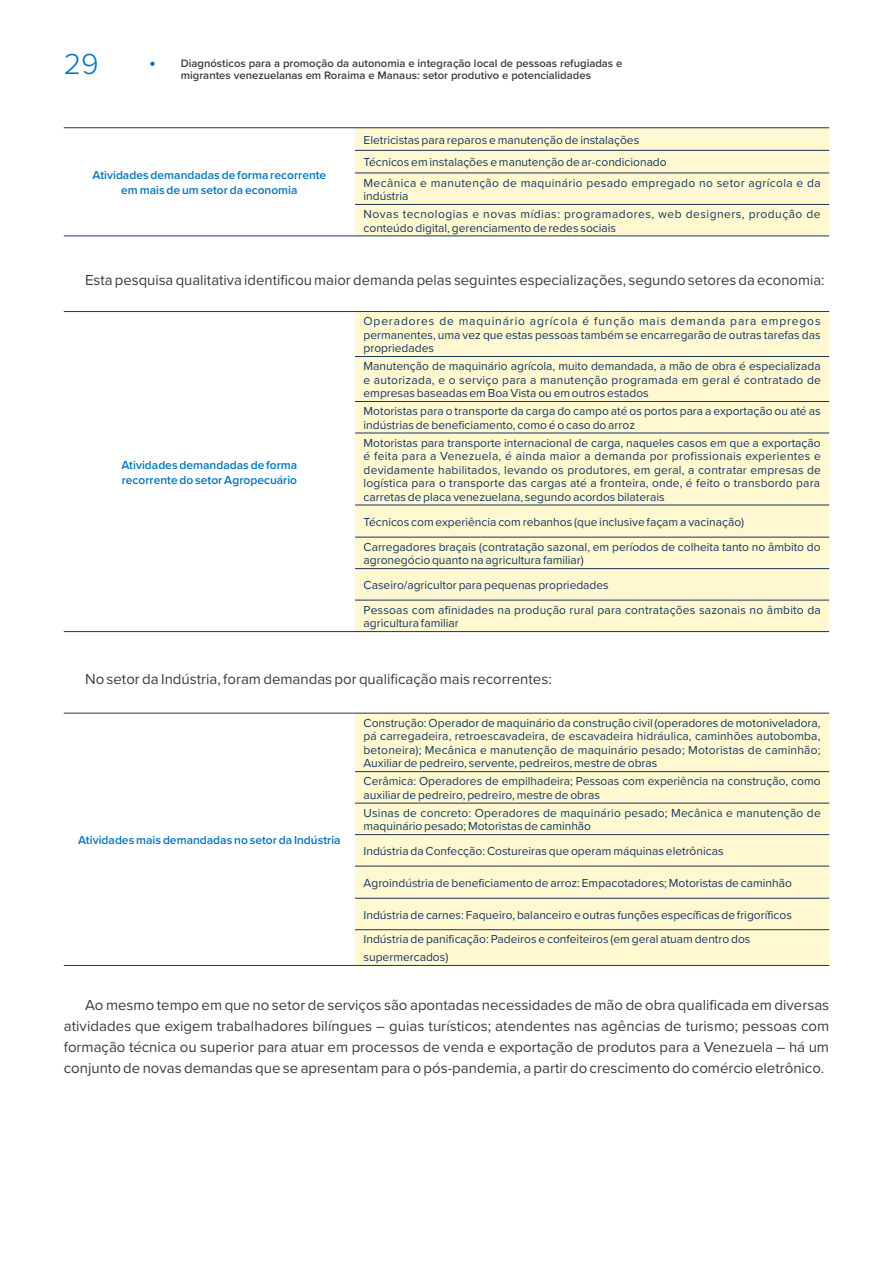
<style>
.page{position:relative;width:893px;height:1263px;background:#fff}
.page>*{position:absolute;margin:0;border:0;box-sizing:border-box;transform-origin:0 0}
.t1{font:300 30px "Proxima Nova";color:#0075bd}
.t2{font:15px/21px "Proxima Nova";color:#3c3c3b;text-align:justify}
.t3{font:12px/13.5px "Proxima Nova";color:#15375e}
.t4{font:600 12px/15px "Proxima Nova";color:#0075bd;text-align:center}
.t5{font:12px/13.5px "Proxima Nova";letter-spacing:.04em;color:#15375e}
.t6{font:12px/13.5px "Proxima Nova";letter-spacing:.03em;color:#15375e}
.t7{font:600 11.25px/12px "Proxima Nova";color:#403d40}
</style>
<div class="page">
<svg style="left:150px;top:62px;width:5px;height:4px"></svg>
<div style="left:355px;top:128px;width:474px;height:108px;background:#fff8d1"></div>
<hr style="left:64px;top:127px;width:291px;height:1px;background:#1f335b">
<hr style="left:64px;top:236px;width:291px;height:1px;background:#1f335b">
<hr style="left:355px;top:236px;width:474px;height:1px;background:#1f335b">
<hr style="left:355px;top:127px;width:474px;height:1px;background:#1f335b">
<hr style="left:355px;top:150px;width:474px;height:1px;background:#1f335b">
<hr style="left:355px;top:173px;width:474px;height:1px;background:#1f335b">
<hr style="left:355px;top:204px;width:474px;height:1px;background:#1f335b">
<div style="left:355px;top:312px;width:474px;height:319px;background:#fff8d1"></div>
<hr style="left:64px;top:311px;width:291px;height:1px;background:#1f335b">
<hr style="left:64px;top:631px;width:291px;height:1px;background:#1f335b">
<hr style="left:355px;top:631px;width:474px;height:1px;background:#1f335b">
<hr style="left:355px;top:311px;width:474px;height:1px;background:#1f335b">
<hr style="left:355px;top:356px;width:474px;height:1px;background:#1f335b">
<hr style="left:355px;top:401px;width:474px;height:1px;background:#1f335b">
<hr style="left:355px;top:433px;width:474px;height:1px;background:#1f335b">
<hr style="left:355px;top:505px;width:474px;height:1px;background:#1f335b">
<hr style="left:355px;top:537px;width:474px;height:1px;background:#1f335b">
<hr style="left:355px;top:568px;width:474px;height:1px;background:#1f335b">
<hr style="left:355px;top:600px;width:474px;height:1px;background:#1f335b">
<div style="left:355px;top:714px;width:474px;height:251px;background:#fff8d1"></div>
<hr style="left:64px;top:965px;width:291px;height:1px;background:#1f335b">
<hr style="left:64px;top:713px;width:291px;height:1px;background:#1f335b">
<hr style="left:355px;top:713px;width:474px;height:1px;background:#1f335b">
<hr style="left:355px;top:771px;width:474px;height:1px;background:#1f335b">
<hr style="left:355px;top:803px;width:474px;height:1px;background:#1f335b">
<hr style="left:355px;top:834px;width:474px;height:1px;background:#1f335b">
<hr style="left:355px;top:866px;width:474px;height:1px;background:#1f335b">
<hr style="left:355px;top:898px;width:474px;height:1px;background:#1f335b">
<hr style="left:355px;top:929px;width:474px;height:1px;background:#1f335b">
<hr style="left:355px;top:965px;width:474px;height:1px;background:#1f335b">
<h1 class="t1" style="left:64px;top:41px;width:36px">29</h1>
<p class="t7" style="left:181px;top:56px;width:443px">Diagnósticos para a promoção da autonomia e integração local de pessoas refugiadas e migrantes venezuelanas em Roraima e Manaus: setor produtivo e potencialidades</p>
<p class="t4" style="left:92px;top:167px;width:235px">Atividades demandadas de forma recorrente em mais de um setor da economia</p>
<p class="t3" style="left:364px;top:128px;width:305px;line-height:22.6px">Eletricistas para reparos e manutenção de instalações<br>Técnicos em instalações e manutenção de ar-condicionado</p>
<p class="t6" style="left:364px;top:175px;width:459px">Mecânica e manutenção de maquinário pesado empregado no setor agrícola e da indústria</p>
<p class="t5" style="left:364px;top:207px;width:459px">Novas tecnologias e novas mídias: programadores, web designers, produção de conteúdo digital, gerenciamento de redes sociais</p>
<p class="t2" style="left:85px;top:269px;width:741px">Esta pesquisa qualitativa identificou maior demanda pelas seguintes especializações, segundo setores da economia:</p>
<p class="t4" style="left:121px;top:457px;width:177px;text-align:left">Atividades demandadas de forma recorrente do setor Agropecuário</p>
<p class="t3" style="left:364px;top:314px;width:459px;text-align:justify">Operadores de maquinário agrícola é função mais demanda para empregos permanentes, uma vez que estas pessoas também se encarregarão de outras tarefas das propriedades</p>
<p class="t3" style="left:364px;top:359px;width:459px;text-align:justify">Manutenção de maquinário agrícola, muito demandada, a mão de obra é especializada e autorizada, e o serviço para a manutenção programada em geral é contratado de empresas baseadas em Boa Vista ou em outros estados</p>
<p class="t3" style="left:364px;top:404px;width:459px">Motoristas para o transporte da carga do campo até os portos para a exportação ou até as indústrias de beneficiamento, como é o caso do arroz</p>
<p class="t3" style="left:364px;top:435px;width:459px;text-align:justify">Motoristas para transporte internacional de carga, naqueles casos em que a exportação é feita para a Venezuela, é ainda maior a demanda por profissionais experientes e devidamente habilitados, levando os produtores, em geral, a contratar empresas de logística para o transporte das cargas até a fronteira, onde, é feito o transbordo para carretas de placa venezuelana, segundo acordos bilaterais</p>
<p class="t3" style="left:364px;top:509px;width:459px;line-height:25px">Técnicos com experiência com rebanhos (que inclusive façam a vacinação)<br>Carregadores braçais (contratação sazonal, em períodos de colheita tanto no âmbito do</p>
<p class="t3" style="left:364px;top:547px;width:459px;line-height:24.8px">agronegócio quanto na agricultura familiar)<br>Caseiro/agricultor para pequenas propriedades<br>Pessoas com afinidades na produção rural para contratações sazonais no âmbito da</p>
<p class="t3" style="left:364px;top:616px;width:97px">agricultura familiar</p>
<p class="t2" style="left:85px;top:668px;width:468px">No setor da Indústria, foram demandas por qualificação mais recorrentes:</p>
<p class="t4" style="left:78px;top:832px;width:264px">Atividades mais demandadas no setor da Indústria</p>
<p class="t3" style="left:364px;top:716px;width:459px;text-align:justify">Construção: Operador de maquinário da construção civil (operadores de motoniveladora, pá carregadeira, retroescavadeira, de escavadeira hidráulica, caminhões autobomba, betoneira); Mecânica e manutenção de maquinário pesado; Motoristas de caminhão; Auxiliar de pedreiro, servente, pedreiros, mestre de obras</p>
<p class="t3" style="left:364px;top:774px;width:459px">Cerâmica: Operadores de empilhadeira; Pessoas com experiência na construção, como auxiliar de pedreiro, pedreiro, mestre de obras</p>
<p class="t3" style="left:364px;top:805px;width:459px">Usinas de concreto: Operadores de maquinário pesado; Mecânica e manutenção de maquinário pesado; Motoristas de caminhão</p>
<p class="t3" style="left:364px;top:844px;width:362px">Indústria da Confecção: Costureiras que operam máquinas eletrônicas</p>
<p class="t3" style="left:364px;top:876px;width:430px">Agroindústria de beneficiamento de arroz: Empacotadores; Motoristas de caminhão</p>
<p class="t3" style="left:364px;top:902px;width:430px;line-height:24.8px">Indústria de carnes: Faqueiro, balanceiro e outras funções específicas de frigoríficos<br>Indústria de panificação: Padeiros e confeiteiros (em geral atuam dentro dos</p>
<p class="t3" style="left:364px;top:950px;width:86px">supermercados)</p>
<p class="t2" style="left:64px;top:993px;width:767px;text-indent:21px">Ao mesmo tempo em que no setor de serviços são apontadas necessidades de mão de obra qualificada em diversas atividades que exigem trabalhadores bilíngues – guias turísticos; atendentes nas agências de turismo; pessoas com formação técnica ou superior para atuar em processos de venda e exportação de produtos para a Venezuela – há um conjunto de novas demandas que se apresentam para o pós-pandemia, a partir do crescimento do comércio eletrônico.</p>
</div>
